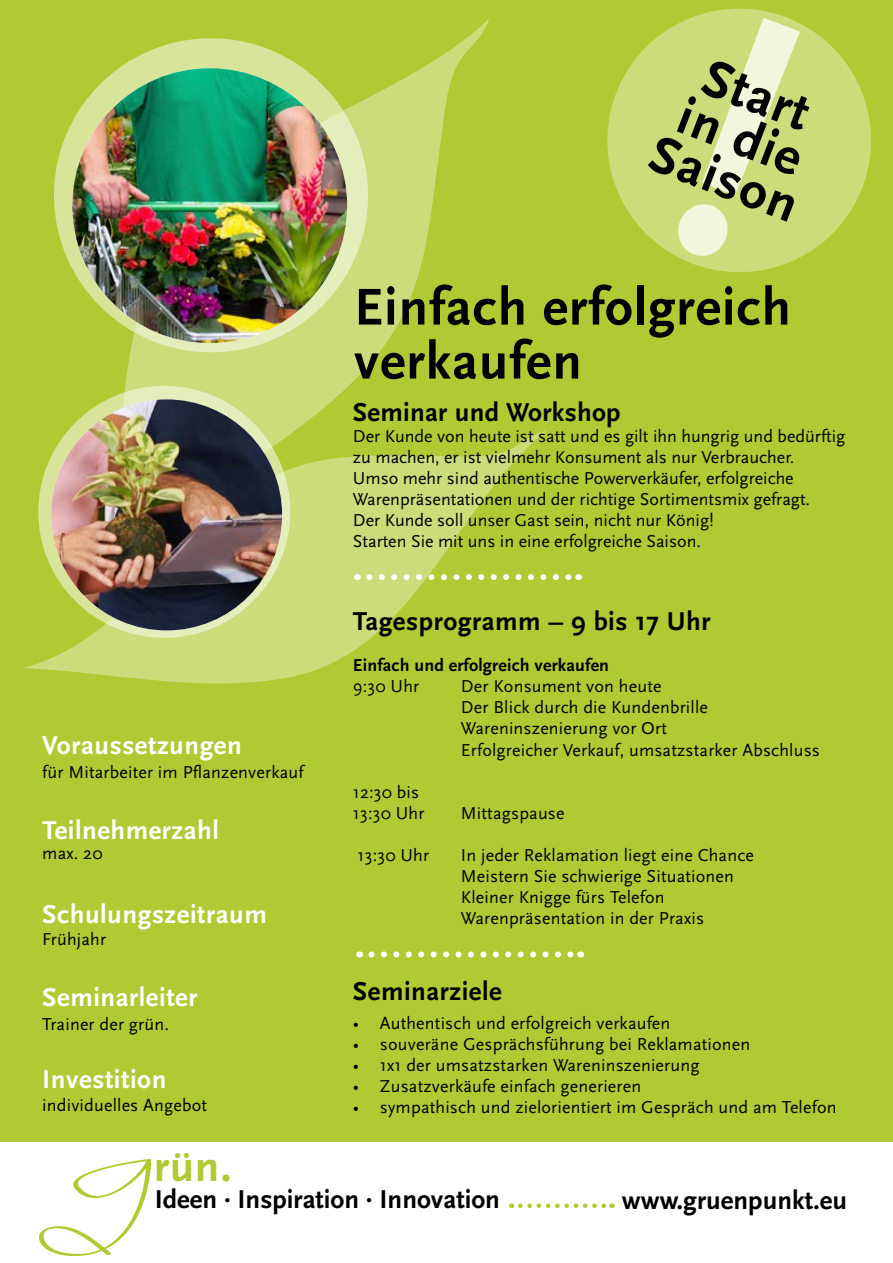
<style>
.page{position:relative;width:893px;height:1263px;background:#fff}
.page>*{position:absolute;margin:0;border:0;box-sizing:border-box;transform-origin:0 0}
.t1{font:700 54px/45px "Scala Sans";letter-spacing:.02em;color:#000}
.t2{font:700 45px "Scala Sans";color:#b0ca34}
.t3{font:700 27px "Scala Sans";letter-spacing:.01em;color:#000}
.t4{font:700 27px "Scala Sans";letter-spacing:.02em;color:#fff}
.t5{font:18px/21px "Scala Sans";letter-spacing:.01em;color:#000}
.t6{font:700 18px "Scala Sans";letter-spacing:.01em;color:#000}
</style>
<div class="page">
<div style="left:0;top:0;width:893px;height:1142px;background:#b0ca34"></div>
<img style="left:39px;top:1160px;width:112px;height:96px">
<svg style="left:111px;top:19px;width:378px;height:412px"></svg>
<svg style="left:23px;top:431px;width:523px;height:253px;fill:#cadc79"></svg>
<svg style="left:54px;top:38px;width:314px;height:314px;background:#dae6a3"></svg>
<img style="left:72px;top:68px;width:275px;height:275px;border-radius:137px">
<svg style="left:38px;top:386px;width:252px;height:252px;background:#dbe6a8"></svg>
<img style="left:51px;top:399px;width:231px;height:231px;border-radius:116px">
<svg style="left:369px;top:574px;width:203px;height:6px"></svg>
<svg style="left:371px;top:951px;width:203px;height:6px"></svg>
<svg style="left:607px;top:8px;width:264px;height:265px;fill:#cbdc7a"></svg>
<svg style="left:675px;top:18px;width:125px;height:241px;background:#d5e395"></svg>
<svg style="left:520px;top:1203px;width:92px;height:5px"></svg>
<h1 class="t1" style="left:692px;top:47px;width:156px;text-align:center;rotate:21deg">Start in die<br>Saison</h1>
<h3 class="t4" style="left:42px;top:731px;width:201px">Voraussetzungen</h3>
<p class="t5" style="left:42px;top:762px;width:263px">für Mitarbeiter im Pflanzenverkauf</p>
<h3 class="t4" style="left:42px;top:816px;width:178px">Teilnehmerzahl</h3>
<p class="t5" style="left:42px;top:842px;width:62px">max. 20</p>
<h3 class="t4" style="left:42px;top:900px;width:226px">Schulungszeitraum</h3>
<p class="t5" style="left:42px;top:929px;width:65px">Frühjahr</p>
<h3 class="t4" style="left:42px;top:983px;width:157px">Seminarleiter</h3>
<p class="t5" style="left:42px;top:1014px;width:128px">Trainer der grün.</p>
<h3 class="t4" style="left:42px;top:1064px;width:126px">Investition</h3>
<p class="t5" style="left:42px;top:1095px;width:166px">individuelles Angebot</p>
<h2 class="t2" style="left:154px;top:1142px;width:79px">rün.</h2>
<h1 class="t1" style="left:354px;top:281px;width:438px;line-height:54px">Einfach erfolgreich verkaufen</h1>
<h3 class="t3" style="left:353px;top:397px;width:269px">Seminar und Workshop</h3>
<p class="t5" style="left:353px;top:426px;width:494px">Der Kunde von heute ist satt und es gilt ihn hungrig und bedürftig zu machen, er ist vielmehr Konsument als nur Verbraucher.<br>Umso mehr sind authentische Powerverkäufer, erfolgreiche Warenpräsentationen und der richtige Sortimentsmix gefragt.<br>Der Kunde soll unser Gast sein, nicht nur König!<br>Starten Sie mit uns in eine erfolgreiche Saison.</p>
<h3 class="t3" style="left:353px;top:607px;width:359px">Tagesprogramm – 9 bis 17 Uhr</h3>
<p class="t6" style="left:353px;top:656px;width:258px">Einfach und erfolgreich verkaufen</p>
<p class="t5" style="left:353px;top:676px;width:68px">9:30 Uhr</p>
<p class="t5" style="left:461px;top:676px;width:360px">Der Konsument von heute<br>Der Blick durch die Kundenbrille Wareninszenierung vor Ort<br>Erfolgreicher Verkauf, umsatzstarker Abschluss</p>
<p class="t5" style="left:353px;top:781px;width:73px">12:30 bis<br>13:30 Uhr</p>
<p class="t5" style="left:461px;top:802px;width:105px">Mittagspause</p>
<p class="t5" style="left:358px;top:844px;width:73px">13:30 Uhr</p>
<p class="t5" style="left:461px;top:844px;width:295px">In jeder Reklamation liegt eine Chance Meistern Sie schwierige Situationen Kleiner Knigge fürs Telefon Warenpräsentation in der Praxis</p>
<h3 class="t3" style="left:353px;top:977px;width:150px">Seminarziele</h3>
<p class="t5" style="left:353px;top:1013px;width:319px">• Authentisch und erfolgreich verkaufen</p>
<p class="t5" style="left:353px;top:1034px;width:399px">• souveräne Gesprächsführung bei Reklamationen</p>
<p class="t5" style="left:353px;top:1055px;width:348px">• 1x1 der umsatzstarken Wareninszenierung</p>
<p class="t5" style="left:353px;top:1076px;width:290px">• Zusatzverkäufe einfach generieren</p>
<p class="t5" style="left:353px;top:1097px;width:485px">• sympathisch und zielorientiert im Gespräch und am Telefon</p>
<h3 class="t3" style="left:155px;top:1185px;width:347px">Ideen . Inspiration . Innovation</h3>
<h3 class="t3" style="left:622px;top:1185px;width:227px">www.gruenpunkt.eu</h3>
</div>
